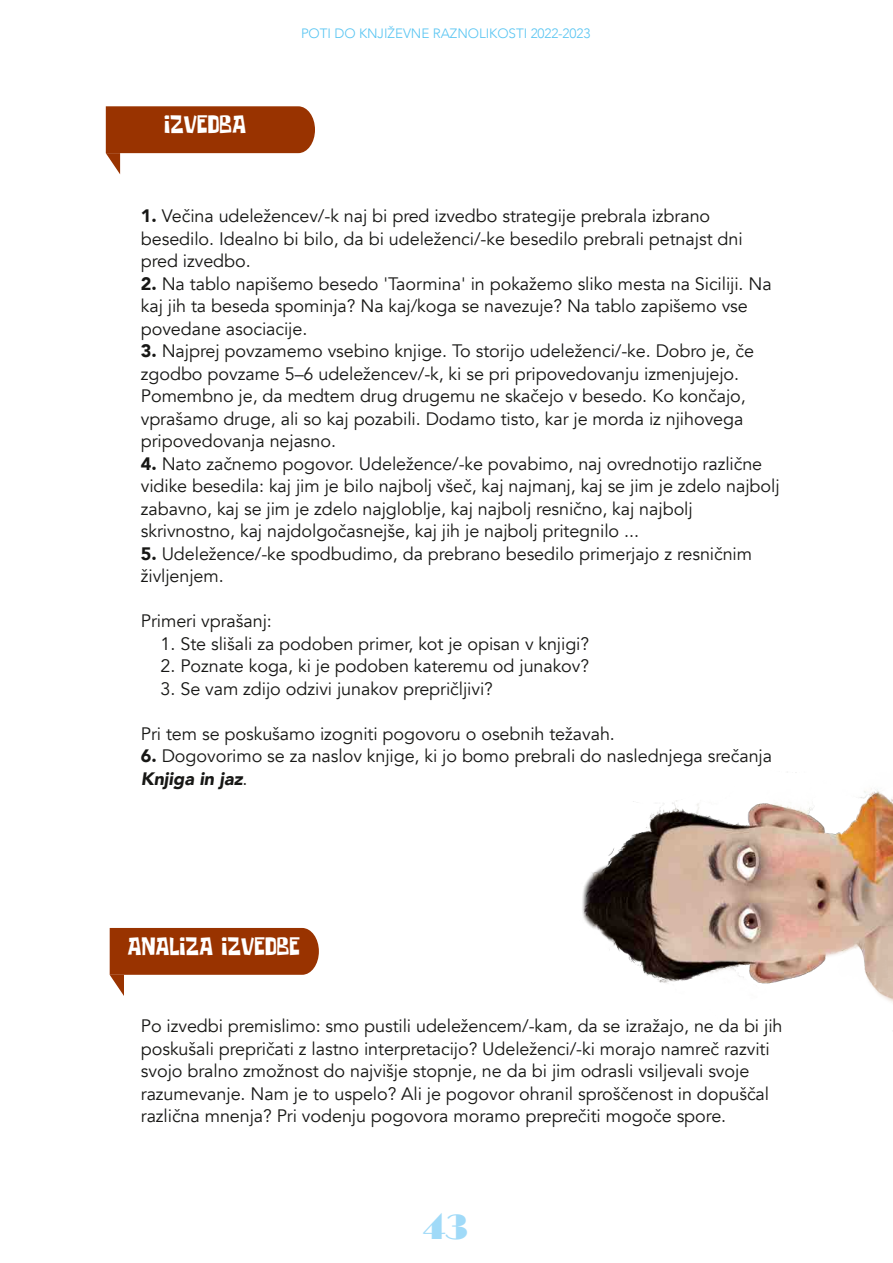
<style>
.page{position:relative;width:893px;height:1263px;background:#fff}
.page>*{position:absolute;margin:0;border:0;box-sizing:border-box;transform-origin:0 0}
.t1{font:36px "Broadway";color:#a0daf8}
.t2{font:25.5px "Some Time Later";color:#fff}
.t3{font:18px/22.5px "Avenir";letter-spacing:-.005em;color:#171715}
.t4{font:300 13.5px "Avenir";letter-spacing:-.005em;color:#59c5f2}
.s1{font-weight:900}
.s2{font-weight:900;font-style:italic}
</style>
<div class="page">
<svg style="left:106px;top:106px;width:209px;height:68px"></svg>
<div style="left:119px;top:115px;width:173px;height:32px;background:#930"></div>
<svg style="left:110px;top:928px;width:209px;height:68px"></svg>
<div style="left:126px;top:937px;width:177px;height:32px;background:#930"></div>
<img style="left:582px;top:772px;width:311px;height:231px">
<h2 class="t2" style="left:164px;top:115px;width:84px">IZVEDBA</h2>
<p class="t4" style="left:301px;top:26px;width:291px">POTI DO KNJIŽEVNE RAZNOLIKOSTI 2022-2023</p>
<p class="t3" style="left:141px;top:205px;width:603px"><span class="s1">1.</span> Večina udeležencev/-k naj bi pred izvedbo strategije prebrala izbrano besedilo. Idealno bi bilo, da bi udeleženci/-ke besedilo prebrali petnajst dni pred izvedbo.</p>
<p class="t3" style="left:141px;top:272px;width:632px"><span class="s1">2.</span> Na tablo napišemo besedo 'Taormina' in pokažemo sliko mesta na Siciliji. Na kaj jih ta beseda spominja? Na kaj/koga se navezuje? Na tablo zapišemo vse povedane asociacije.</p>
<p class="t3" style="left:141px;top:340px;width:615px"><span class="s1">3.</span> Najprej povzamemo vsebino knjige. To storijo udeleženci/-ke. Dobro je, če zgodbo povzame 5–6 udeležencev/-k, ki se pri pripovedovanju izmenjujejo.<br>Pomembno je, da medtem drug drugemu ne skačejo v besedo. Ko končajo, vprašamo druge, ali so kaj pozabili. Dodamo tisto, kar je morda iz njihovega pripovedovanja nejasno.</p>
<p class="t3" style="left:141px;top:452px;width:640px"><span class="s1">4.</span> Nato začnemo pogovor. Udeležence/-ke povabimo, naj ovrednotijo različne vidike besedila: kaj jim je bilo najbolj všeč, kaj najmanj, kaj se jim je zdelo najbolj zabavno, kaj se jim je zdelo najgloblje, kaj najbolj resnično, kaj najbolj skrivnostno, kaj najdolgočasnejše, kaj jih je najbolj pritegnilo ...</p>
<p class="t3" style="left:141px;top:542px;width:613px"><span class="s1">5.</span> Udeležence/-ke spodbudimo, da prebrano besedilo primerjajo z resničnim življenjem.</p>
<p class="t3" style="left:141px;top:610px;width:133px">Primeri vprašanj:</p>
<p class="t3" style="left:161px;top:632px;width:430px">1. Ste slišali za podoben primer, kot je opisan v knjigi?</p>
<p class="t3" style="left:161px;top:655px;width:430px">2. Poznate koga, ki je podoben kateremu od junakov?</p>
<p class="t3" style="left:161px;top:677px;width:334px">3. Se vam zdijo odzivi junakov prepričljivi?</p>
<p class="t3" style="left:141px;top:722px;width:476px">Pri tem se poskušamo izogniti pogovoru o osebnih težavah.</p>
<p class="t3" style="left:141px;top:745px;width:633px"><span class="s1">6.</span> Dogovorimo se za naslov knjige, ki jo bomo prebrali do naslednjega srečanja<br><span class="s2">Knjiga in jaz</span>.</p>
<h2 class="t2" style="left:127px;top:937px;width:174px">ANALIZA IZVEDBE</h2>
<p class="t3" style="left:141px;top:1015px;width:643px">Po izvedbi premislimo: smo pustili udeležencem/-kam, da se izražajo, ne da bi jih poskušali prepričati z lastno interpretacijo? Udeleženci/-ki morajo namreč razviti svojo bralno zmožnost do najvišje stopnje, ne da bi jim odrasli vsiljevali svoje razumevanje. Nam je to uspelo? Ali je pogovor ohranil sproščenost in dopuščal različna mnenja? Pri vodenju pogovora moramo preprečiti mogoče spore.</p>
<h1 class="t1" style="left:422px;top:1206px;width:48px">43</h1>
</div>
